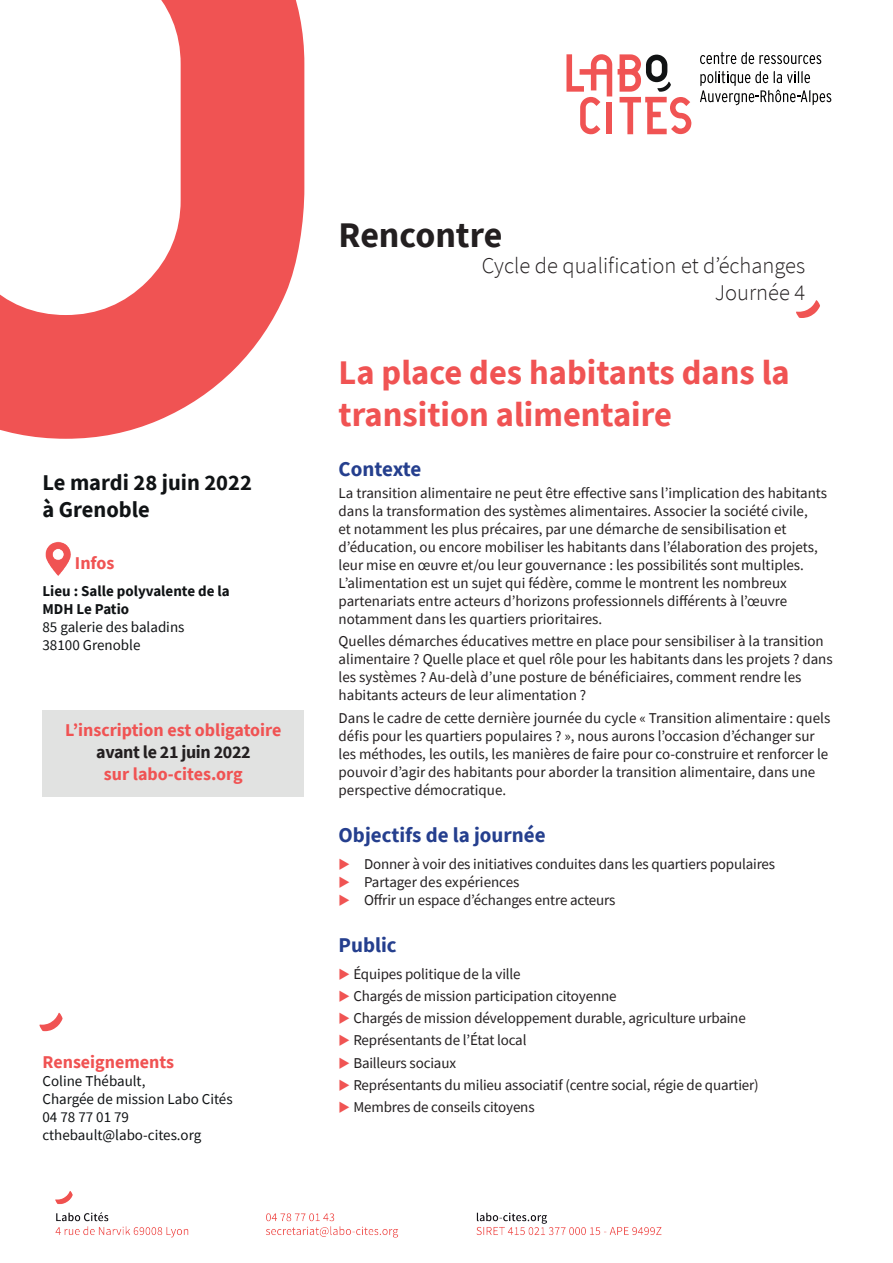
<style>
.page{position:relative;width:893px;height:1263px;background:#fff}
.page>*{position:absolute;margin:0;border:0;box-sizing:border-box;transform-origin:0 0}
.t1{font:700 36px "Source Sans Pro";color:#231f20}
.t2{font:700 34.5px/41.4px "Source Sans Pro";color:#f05353}
.t3{font:300 22.5px/27px "Source Sans Pro";color:#231f20;text-align:right}
.t4{font:700 22.5px/27px "Source Sans Pro";color:#101315}
.t5{font:700 21px "Source Sans Pro";color:#253f8e}
.t6{font:700 18px "Source Sans Pro";color:#f05353}
.t7{font:700 18px "Source Sans Pro";letter-spacing:-.02em;color:#231f20}
.t8{font:15px/18px "Source Sans Pro";color:#231f20}
.t9{font:15px/18px "Source Sans Pro";color:#101315}
.t10{font:700 15px/18px "Source Sans Pro";color:#101315}
.s1{color:#f05453}
</style>
<div class="page">
<svg style="left:0;top:0;width:304px;height:439px;fill:#f05353"></svg>
<svg style="left:796px;top:300px;width:24px;height:18px"></svg>
<svg style="left:566px;top:54px;width:46px;height:80px"></svg>
<svg style="left:618px;top:54px;width:73px;height:80px"></svg>
<svg style="left:700px;top:52px;width:121px;height:12px"></svg>
<svg style="left:700px;top:71px;width:131px;height:34px"></svg>
<img style="left:45px;top:541px;width:26px;height:35px">
<img style="left:55px;top:1191px;width:607px;height:47px">
<svg style="left:39px;top:1013px;width:24px;height:18px"></svg>
<div style="left:43px;top:710px;width:261px;height:86px;background:#e1e2e1"></div>
<h3 class="t4" style="left:43px;top:468px;width:211px">Le mardi 28 juin 2022 à Grenoble</h3>
<p class="t6" style="left:75px;top:551px;width:41px">Infos</p>
<p class="t10" style="left:43px;top:582px;width:189px">Lieu : Salle polyvalente de la<br>MDH Le Patio</p>
<p class="t9" style="left:43px;top:618px;width:143px">85 galerie des baladins<br>38100 Grenoble</p>
<p class="t6" style="left:65px;top:718px;width:218px">L’inscription est obligatoire</p>
<p class="t7" style="left:96px;top:740px;width:156px">avant le 21 juin 2022</p>
<p class="t6" style="left:104px;top:761px;width:140px">sur labo-cites.org</p>
<p class="t6" style="left:43px;top:1049px;width:133px">Renseignements</p>
<p class="t9" style="left:43px;top:1071px;width:192px">Coline Thébault,<br>Chargée de mission Labo Cités<br>04 78 77 01 79 cthebault@labo-cites.org</p>
<h1 class="t1" style="left:339px;top:210px;width:165px">Rencontre</h1>
<h3 class="t3" style="left:482px;top:252px;width:325px">Cycle de qualification et d’échanges<br>Journée 4</h3>
<h2 class="t2" style="left:339px;top:351px;width:453px">La place des habitants dans la transition alimentaire</h2>
<h3 class="t5" style="left:339px;top:455px;width:84px">Contexte</h3>
<p class="t8" style="left:339px;top:484px;width:490px">La transition alimentaire ne peut être effective sans l’implication des habitants dans la transformation des systèmes alimentaires. Associer la société civile,<br>et notamment les plus précaires, par une démarche de sensibilisation et d’éducation, ou encore mobiliser les habitants dans l’élaboration des projets, leur mise en œuvre et/ou leur gouvernance : les possibilités sont multiples.<br>L’alimentation est un sujet qui fédère, comme le montrent les nombreux partenariats entre acteurs d’horizons professionnels différents à l’œuvre notamment dans les quartiers prioritaires.</p>
<p class="t8" style="left:339px;top:632px;width:496px">Quelles démarches éducatives mettre en place pour sensibiliser à la transition alimentaire ? Quelle place et quel rôle pour les habitants dans les projets ? dans les systèmes ? Au-delà d’une posture de bénéficiaires, comment rendre les habitants acteurs de leur alimentation ?</p>
<p class="t8" style="left:339px;top:709px;width:493px">Dans le cadre de cette dernière journée du cycle « Transition alimentaire : quels défis pour les quartiers populaires ? », nous aurons l’occasion d’échanger sur les méthodes, les outils, les manières de faire pour co-construire et renforcer le pouvoir d’agir des habitants pour aborder la transition alimentaire, dans une perspective démocratique.</p>
<h3 class="t5" style="left:339px;top:821px;width:208px">Objectifs de la journée</h3>
<p class="t8" style="left:339px;top:855px;width:438px"><span class="s1">◆</span> Donner à voir des initiatives conduites dans les quartiers populaires</p>
<p class="t8" style="left:339px;top:873px;width:182px"><span class="s1">◆</span> Partager des expériences</p>
<p class="t8" style="left:339px;top:891px;width:278px"><span class="s1">◆</span> Offrir un espace d’échanges entre acteurs</p>
<h3 class="t5" style="left:339px;top:931px;width:60px">Public</h3>
<p class="t8" style="left:339px;top:965px;width:184px"><span class="s1">◆</span> Équipes politique de la ville</p>
<p class="t8" style="left:339px;top:987px;width:279px"><span class="s1">◆</span> Chargés de mission participation citoyenne</p>
<p class="t8" style="left:339px;top:1009px;width:409px"><span class="s1">◆</span> Chargés de mission développement durable, agriculture urbaine</p>
<p class="t8" style="left:339px;top:1031px;width:189px"><span class="s1">◆</span> Représentants de l’État local</p>
<p class="t8" style="left:339px;top:1054px;width:119px"><span class="s1">◆</span> Bailleurs sociaux</p>
<p class="t8" style="left:339px;top:1076px;width:422px"><span class="s1">◆</span> Représentants du milieu associatif (centre social, régie de quartier)</p>
<p class="t8" style="left:339px;top:1098px;width:198px"><span class="s1">◆</span> Membres de conseils citoyens</p>
</div>
